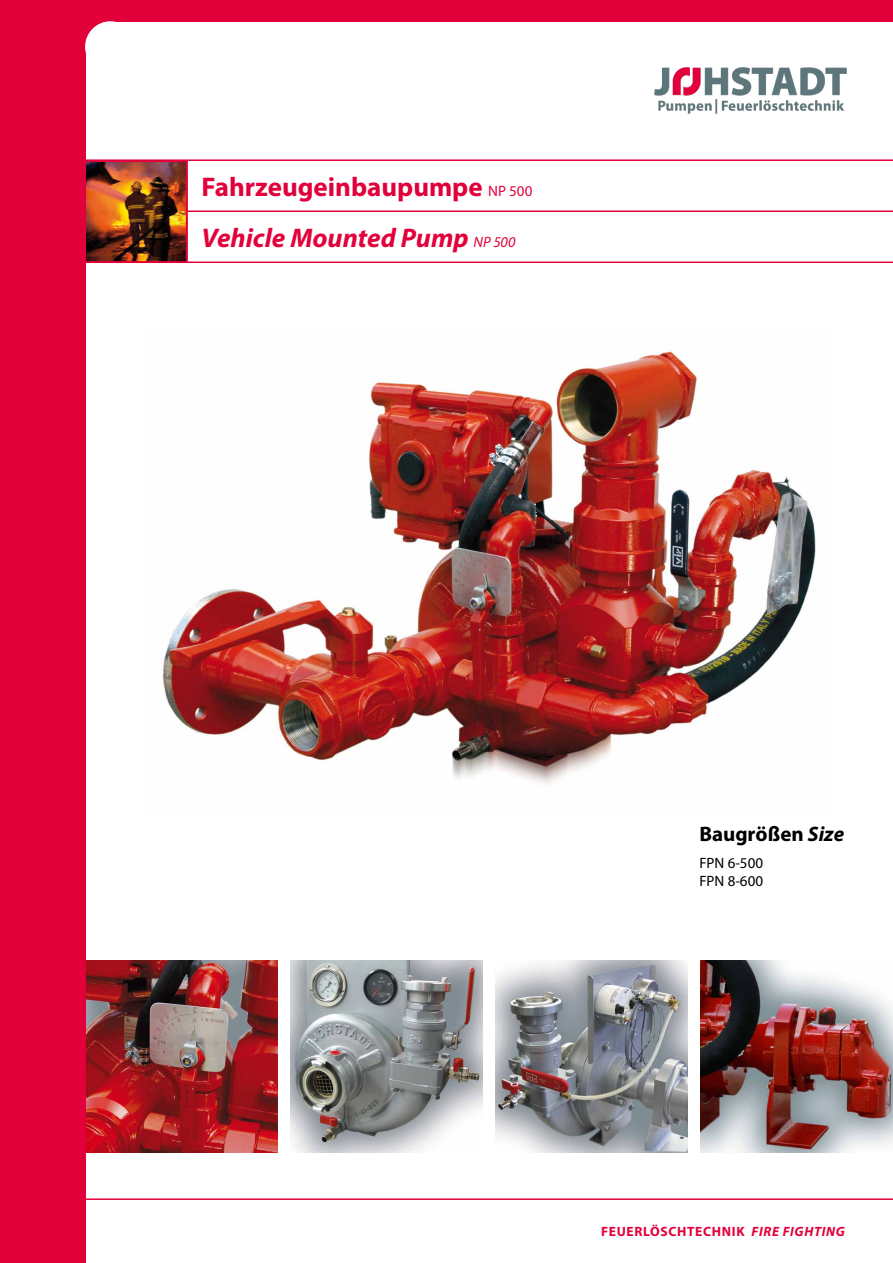
<style>
.page{position:relative;width:893px;height:1263px;background:#fff}
.page>*{position:absolute;margin:0;border:0;box-sizing:border-box;transform-origin:0 0}
.t1{font:700 27px/51px "Myriad Pro";color:#e2003b}
.t2{font:700 21px "Myriad Pro";color:#000}
.t3{font:15px/18px "Myriad Pro";color:#000}
.t4{font:700 13.5px "Myriad Pro";letter-spacing:.05em;color:#e2003b}
.s1{font-weight:400;font-size:15px}
.s2{font-style:italic}
.s3{font-weight:400;font-style:italic;font-size:15px}
</style>
<div class="page">
<hr style="left:0;top:1198px;width:893px;height:2px;background:#e50038">
<hr style="left:187px;top:159px;width:706px;height:2px;background:#e2003b">
<hr style="left:186px;top:210px;width:707px;height:2px;background:#e2003b">
<hr style="left:187px;top:261px;width:706px;height:2px;background:#e2003b">
<hr style="left:85px;top:159px;width:102px;height:2px;background:#e2003b">
<hr style="left:186px;top:161px;width:2px;height:49px;background:#e2003b">
<hr style="left:186px;top:212px;width:2px;height:49px;background:#e2003b">
<img style="left:85px;top:164px;width:99px;height:96px">
<div style="left:79px;top:161px;width:108px;height:102px;border:2px solid #e50038"></div>
<img style="left:290px;top:960px;width:193px;height:192px">
<img style="left:701px;top:960px;width:192px;height:192px">
<img style="left:495px;top:960px;width:193px;height:192px">
<img style="left:85px;top:960px;width:192px;height:192px">
<img style="left:655px;top:67px;width:191px;height:46px">
<div style="left:0;top:0;width:85px;height:1263px;background:#e2003b"></div>
<div style="left:0;top:0;width:893px;height:21px;background:#e2003b"></div>
<div style="left:60px;top:0;width:51px;height:47px;background:#e2003b"></div>
<div style="left:85px;top:21px;width:51px;height:51px;background:#fff;border-radius:50%"></div>
<img style="left:162px;top:349px;width:654px;height:435px">
<p class="t1" style="left:202px;top:160px;width:332px">Fahrzeugeinbaupumpe <span class="s1">NP 500<br></span><span class="s2">Vehicle Mounted Pump</span> <span class="s3">NP 500</span></p>
<p class="t2" style="left:699px;top:820px;width:146px">Baugrößen <span class="s2">Size</span></p>
<p class="t3" style="left:699px;top:853px;width:65px">FPN 6-500<br>FPN 8-600</p>
<p class="t4" style="left:601px;top:1223px;width:245px">feuerlöschtechnik <span class="s2">fire fighting</span></p>
</div>
